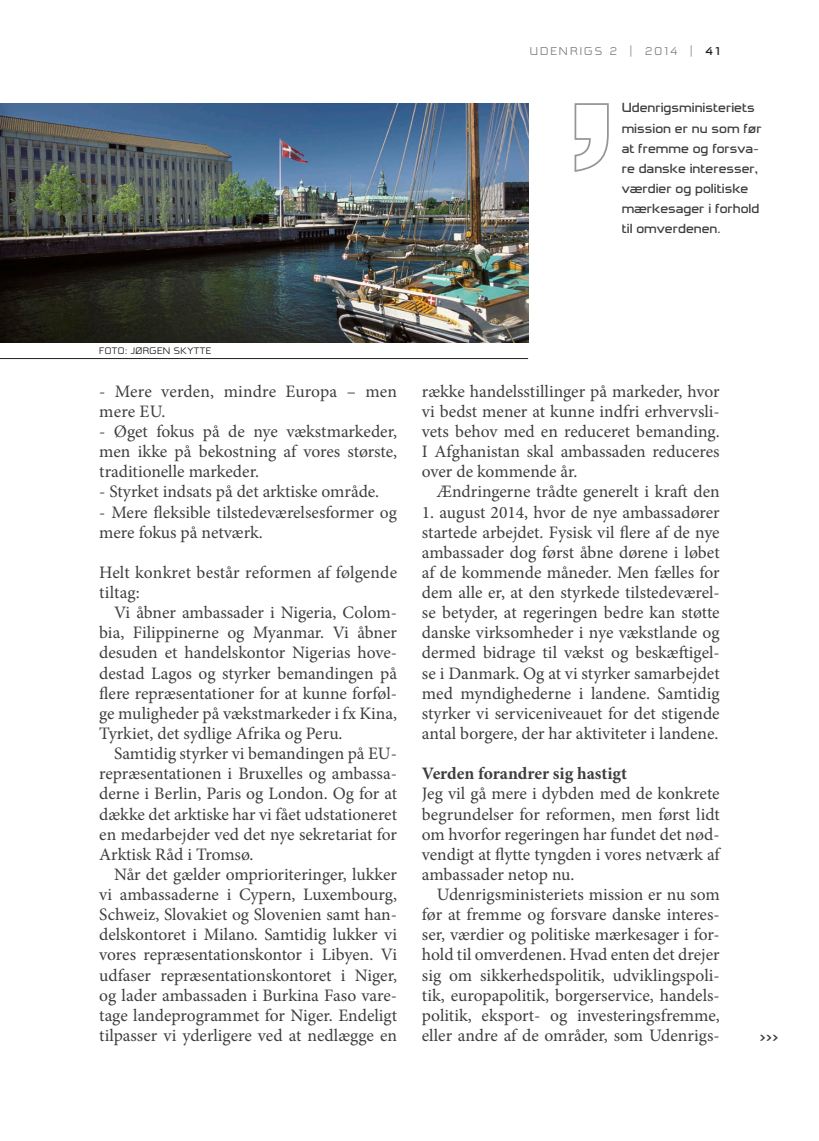
<style>
.page{position:relative;width:819px;height:1141px;background:#fff}
.page>*{position:absolute;margin:0;border:0;box-sizing:border-box;transform-origin:0 0}
.t1{font:17.5px/20.1px "Minion Pro";color:#3e3e3f;text-align:justify}
.t2{font:700 17.5px "Minion Pro";letter-spacing:-.005em;color:#3e3e3f}
.t3{font:700 12.25px/20.1px "Migo";color:#3e3e3f}
.t4{font:10.5px "Migo";letter-spacing:.2em;color:#808285}
.t5{font:8.75px "Migo";letter-spacing:.05em;color:#231f20}
.s1{color:#939598}
.s2{font-weight:700;color:#231f20}
</style>
<div class="page">
<img style="left:0;top:103px;width:528px;height:240px">
<hr style="left:0;top:358px;width:528px;height:1px;background:#231f20">
<svg style="left:574px;top:103px;width:35px;height:69px"></svg>
<p class="t4" style="left:529px;top:45px;width:191px">UDENRIGS 2 <span class="s1">|</span> 2014 <span class="s1">|</span> <span class="s2">41</span></p>
<p class="t3" style="left:621px;top:98px;width:142px">Udenrigsministeriets mission er nu som før at fremme og forsva&shy;re danske interesser, værdier og politiske mærkesager i forhold til omverdenen.</p>
<p class="t5" style="left:99px;top:345px;width:113px">FOTO: JØRGEN SKYTTE</p>
<p class="t1" style="left:99px;top:381px;width:299px">- Mere verden, mindre Europa – men mere EU.</p>
<p class="t1" style="left:99px;top:422px;width:299px">- Øget fokus på de nye vækstmarkeder, men ikke på bekostning af vores største, traditionelle markeder.</p>
<p class="t1" style="left:99px;top:482px;width:281px">- Styrket indsats på det arktiske område.</p>
<p class="t1" style="left:99px;top:502px;width:299px">- Mere fleksible tilstedeværelsesformer og mere fokus på netværk.</p>
<p class="t1" style="left:99px;top:562px;width:299px">Helt konkret består reformen af følgende tiltag:</p>
<p class="t1" style="left:99px;top:603px;width:299px;text-indent:15px">Vi åbner ambassader i Nigeria, Colom&shy;bia, Filippinerne og Myanmar. Vi åbner desuden et handelskontor Nigerias hove&shy;destad Lagos og styrker bemandingen på flere repræsentationer for at kunne forføl&shy;ge muligheder på vækstmarkeder i fx Kina, Tyrkiet, det sydlige Afrika og Peru.</p>
<p class="t1" style="left:99px;top:744px;width:299px;text-indent:15px">Samtidig styrker vi bemandingen på EU&shy;repræsentationen i Bruxelles og ambassa&shy;derne i Berlin, Paris og London. Og for at dække det arktiske har vi fået udstationeret en medarbejder ved det nye sekretariat for Arktisk Råd i Tromsø.</p>
<p class="t1" style="left:99px;top:864px;width:299px;text-indent:15px">Når det gælder omprioriteringer, lukker vi ambassaderne i Cypern, Luxembourg, Schweiz, Slovakiet og Slovenien samt han&shy;delskontoret i Milano. Samtidig lukker vi vores repræsentationskontor i Libyen. Vi udfaser repræsentationskontoret i Niger, og lader ambassaden i Burkina Faso vare&shy;tage landeprogrammet for Niger. Endeligt tilpasser vi yderligere ved at nedlægge en</p>
<p class="t1" style="left:422px;top:381px;width:299px">række handelsstillinger på markeder, hvor vi bedst mener at kunne indfri erhvervsli&shy;vets behov med en reduceret bemanding.<br>I Afghanistan skal ambassaden reduceres over de kommende år.</p>
<p class="t1" style="left:437px;top:482px;width:284px">Ændringerne trådte generelt i kraft den</p>
<p class="t1" style="left:422px;top:502px;width:299px">1. august 2014, hvor de nye ambassadører startede arbejdet. Fysisk vil flere af de nye ambassader dog først åbne dørene i løbet af de kommende måneder. Men fælles for dem alle er, at den styrkede tilstedeværel&shy;se betyder, at regeringen bedre kan støtte danske virksomheder i nye vækstlande og dermed bidrage til vækst og beskæftigel&shy;se i Danmark. Og at vi styrker samarbejdet med myndighederne i landene. Samtidig styrker vi serviceniveauet for det stigende antal borgere, der har aktiviteter i landene.</p>
<p class="t2" style="left:422px;top:761px;width:207px">Verden forandrer sig hastigt</p>
<p class="t1" style="left:422px;top:784px;width:299px">Jeg vil gå mere i dybden med de konkrete begrundelser for reformen, men først lidt om hvorfor regeringen har fundet det nød&shy;vendigt at flytte tyngden i vores netværk af ambassader netop nu.</p>
<p class="t1" style="left:422px;top:884px;width:299px;text-indent:15px">Udenrigsministeriets mission er nu som før at fremme og forsvare danske interes&shy;ser, værdier og politiske mærkesager i for&shy;hold til omverdenen. Hvad enten det drejer sig om sikkerhedspolitik, udviklingspoli&shy;tik, europapolitik, borgerservice, handels&shy;politik, eksport- og investeringsfremme, eller andre af de områder, som Udenrigs-</p>
<p class="t3" style="left:759px;top:1026px;width:21px">&gt;&gt;&gt;</p>
</div>
